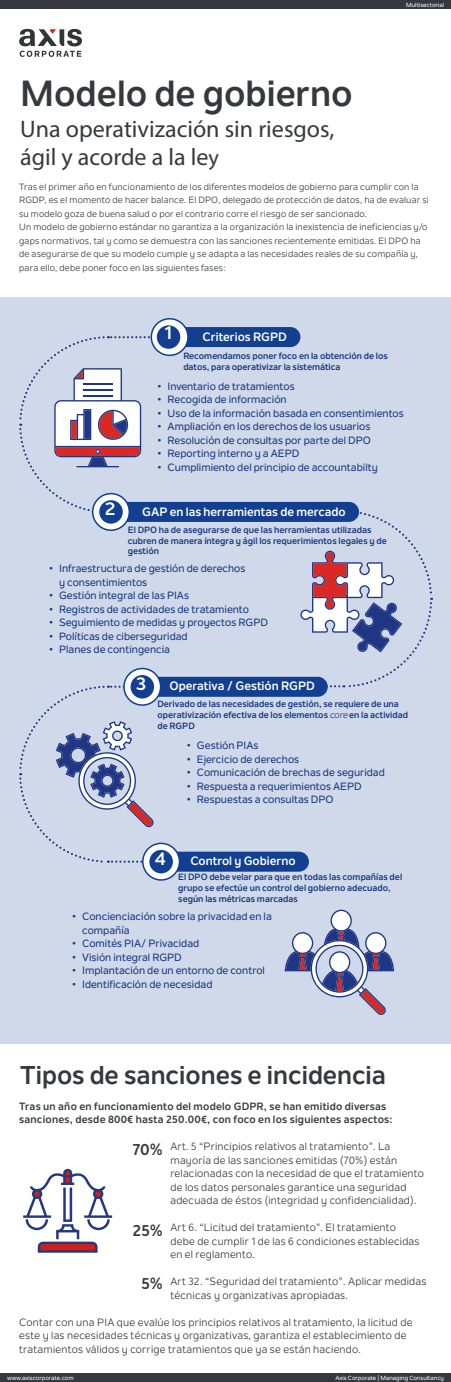
<style>
.page{position:relative;width:451px;height:1382px;background:#fff}
.page>*{position:absolute;margin:0;border:0;box-sizing:border-box;transform-origin:0 0}
.t1{font:700 36px "Nolan Next";color:#36383e}
.t2{font:700 25.5px "Nolan Next";color:#36383e}
.t3{font:24px/27.8px "Myriad Pro";color:#36383e}
.t4{font:700 18px "Nolan";color:#fff}
.t5{font:700 15.75px "Nolan Next";color:#36383e}
.t6{font:700 12px "Nolan Next";color:#fff}
.t7{font:500 10.5px/13.5px "Nolan Next";color:#163880}
.t8{font:10.5px/13.5px "Nolan Next";letter-spacing:.02em;color:#36383e}
.t9{font:700 10.5px/13.5px "Nolan Next";letter-spacing:.02em;color:#36383e}
.t10{font:9px/13.5px "Nolan Next";letter-spacing:.02em;color:#36383e}
.t11{font:700 9px/10.8px "Nolan Next";color:#163880}
.t12{font:500 6px "Nolan Next";color:#fff}
.s1{font-size:22.2px}
.s2{font-weight:400;font-style:italic}
</style>
<div class="page">
<div style="left:0;top:298px;width:450px;height:746px;background:#d0d9e9"></div>
<div style="left:0;top:0;width:450px;height:9px;background:#36383e"></div>
<svg style="left:19px;top:29px;width:63px;height:28px"></svg>
<div style="left:0;top:1374px;width:450px;height:8px;background:#36383e"></div>
<svg style="left:151px;top:319px;width:37px;height:36px"></svg>
<div style="left:150px;top:318px;width:38px;height:38px;border:2px solid #123f90;border-radius:50%"></div>
<svg style="left:156px;top:325px;width:24px;height:24px"></svg>
<svg style="left:143px;top:843px;width:36px;height:37px"></svg>
<div style="left:142px;top:843px;width:38px;height:38px;border:2px solid #123f90;border-radius:50%"></div>
<div style="left:149px;top:850px;width:24px;height:23px;background:#123f90;border-radius:50%"></div>
<svg style="left:284px;top:910px;width:109px;height:105px"></svg>
<svg style="left:19px;top:327px;width:413px;height:545px"></svg>
<svg style="left:23px;top:1169px;width:89px;height:84px"></svg>
<p class="t1" style="left:20px;top:71px;width:333px">Modelo de gobierno</p>
<p class="t12" style="left:405px;top:1px;width:39px">Multisectorial</p>
<p class="t3" style="left:20px;top:115px;width:315px">Una operativización sin riesgos, ágil y acorde a la le<span class="s1">y</span></p>
<p class="t10" style="left:19px;top:180px;width:410px">Tras el primer año en funcionamiento de los diferentes modelos de gobierno para cumplir con la<br>RGDP, es el momento de hacer balance. El DPO, delegado de protección de datos, ha de evaluar si su modelo goza de buena salud o por el contrario corre el riesgo de ser sancionado.</p>
<p class="t10" style="left:19px;top:220px;width:409px">Un modelo de gobierno estándar no garantiza a la organización la inexistencia de ineficiencias y/o gaps normativos, tal y como se demuestra con las sanciones recientemente emitidas. El DPO ha de asegurarse de que su modelo cumple y se adapta a las necesidades reales de su compañía y, para ello, debe poner foco en las siguientes fases:</p>
<p class="t4" style="left:164px;top:322px;width:10px">1</p>
<p class="t6" style="left:202px;top:329px;width:86px">Criterios RGPD</p>
<p class="t11" style="left:183px;top:351px;width:206px">Recomendamos poner foco en la obtención de los</p>
<p class="t11" style="left:183px;top:362px;width:158px">datos, para operativizar la sistemática</p>
<p class="t7" style="left:157px;top:379px;width:139px">• Inventario de tratamientos</p>
<p class="t7" style="left:157px;top:393px;width:131px">• Recogida de información</p>
<p class="t7" style="left:157px;top:406px;width:248px">• Uso de la información basada en consentimientos</p>
<p class="t7" style="left:157px;top:420px;width:214px">• Ampliación en los derechos de los usuarios</p>
<p class="t7" style="left:157px;top:433px;width:215px">• Resolución de consultas por parte del DPO</p>
<p class="t7" style="left:157px;top:447px;width:143px">• Reporting interno y a AEPD</p>
<p class="t7" style="left:157px;top:460px;width:222px">• Cumplimiento del principio de accountabilty</p>
<p class="t4" style="left:104px;top:498px;width:13px">2</p>
<p class="t6" style="left:142px;top:504px;width:205px">GAP en las herramientas de mercado</p>
<p class="t11" style="left:128px;top:524px;width:245px">El DPO ha de asegurarse de que las herramientas utilizadas</p>
<p class="t11" style="left:128px;top:535px;width:260px">cubren de manera íntegra y ágil los requerimientos legales y de gestión</p>
<p class="t7" style="left:59px;top:562px;width:188px;text-indent:-10px">• Infraestructura de gestión de derechos y consentimientos</p>
<p class="t7" style="left:49px;top:589px;width:141px">• Gestión integral de las PIAs</p>
<p class="t7" style="left:49px;top:602px;width:201px">• Registros de actividades de tratamiento</p>
<p class="t7" style="left:49px;top:616px;width:220px">• Seguimiento de medidas y proyectos RGPD</p>
<p class="t7" style="left:49px;top:629px;width:140px">• Políticas de ciberseguridad</p>
<p class="t7" style="left:49px;top:643px;width:122px">• Planes de contingencia</p>
<p class="t4" style="left:136px;top:673px;width:12px">3</p>
<p class="t6" style="left:169px;top:679px;width:147px">Operativa / Gestión RGPD</p>
<p class="t11" style="left:157px;top:698px;width:252px">Derivado de las necesidades de gestión, se requiere de una operativización efectiva de los elementos <span class="s2">core</span> en la actividad de RGPD</p>
<p class="t7" style="left:186px;top:739px;width:73px">• Gestión PIAs</p>
<p class="t7" style="left:186px;top:752px;width:114px">• Ejercicio de derechos</p>
<p class="t7" style="left:186px;top:766px;width:199px">• Comunicación de brechas de seguridad</p>
<p class="t7" style="left:186px;top:779px;width:176px">• Respuesta a requerimientos AEPD</p>
<p class="t7" style="left:186px;top:793px;width:148px">• Respuestas a consultas DPO</p>
<p class="t4" style="left:154px;top:848px;width:13px">4</p>
<p class="t6" style="left:190px;top:854px;width:106px">Control y Gobierno</p>
<p class="t11" style="left:178px;top:872px;width:225px">El DPO debe velar para que en todas las compañías del grupo se efectúe un control del gobierno adecuado, según las métricas marcadas</p>
<p class="t7" style="left:82px;top:910px;width:191px;text-indent:-10px">• Concienciación sobre la privacidad en la compañía</p>
<p class="t7" style="left:72px;top:937px;width:129px">• Comités PIA/ Privacidad</p>
<p class="t7" style="left:72px;top:950px;width:111px">• Visión integral RGPD</p>
<p class="t7" style="left:72px;top:964px;width:194px">• Implantación de un entorno de control</p>
<p class="t7" style="left:72px;top:977px;width:142px">• Identificación de necesidad</p>
<p class="t2" style="left:20px;top:1059px;width:366px">Tipos de sanciones e incidencia</p>
<p class="t9" style="left:19px;top:1099px;width:374px">Tras un año en funcionamiento del modelo GDPR, se han emitido diversas sanciones, desde 800€ hasta 250.00€, con foco en los siguientes aspectos:</p>
<p class="t8" style="left:170px;top:1140px;width:255px">Art. 5 “Principios relativos al tratamiento”. La mayoría de las sanciones emitidas (70%) están relacionadas con la necesidad de que el tratamiento de los datos personales garantice una seguridad adecuada de éstos (integridad y confidencialidad).</p>
<p class="t8" style="left:170px;top:1221px;width:250px">Art 6. “Licitud del tratamiento”. El tratamiento debe de cumplir 1 de las 6 condiciones establecidas en el reglamento.</p>
<p class="t8" style="left:170px;top:1275px;width:257px">Art 32. “Seguridad del tratamiento”. Aplicar medidas técnicas y organizativas apropiadas.</p>
<p class="t8" style="left:19px;top:1315px;width:394px">Contar con una PIA que evalúe los principios relativos al tratamiento, la licitud de este y las necesidades técnicas y organizativas, garantiza el establecimiento de tratamientos válidos y corrige tratamientos que ya se están haciendo.</p>
<p class="t5" style="left:132px;top:1140px;width:32px">70%</p>
<p class="t5" style="left:132px;top:1220px;width:32px">25%</p>
<p class="t5" style="left:141px;top:1274px;width:23px">5%</p>
<p class="t12" style="left:7px;top:1374px;width:68px">www.axiscorporate.com</p>
<p class="t12" style="left:335px;top:1374px;width:110px">Axis Corporate | Managing Consultancy</p>
</div>
